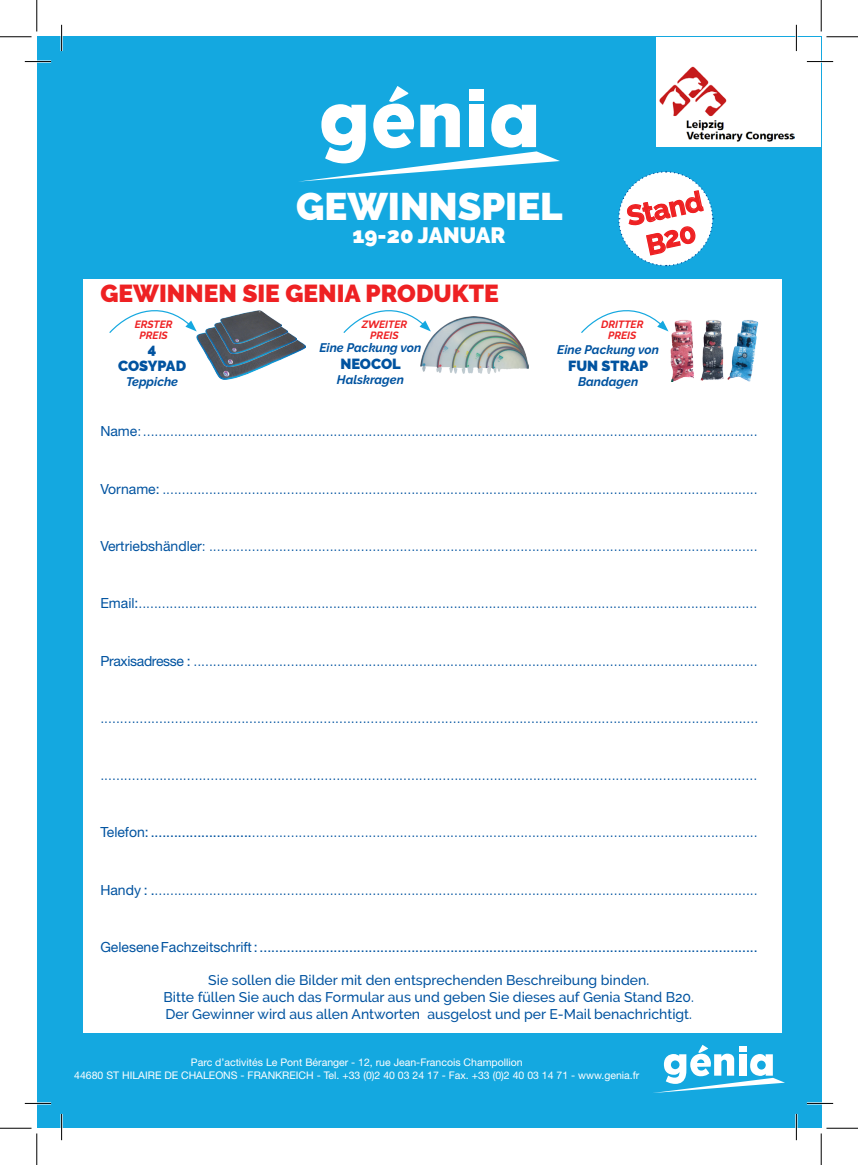
<style>
.page{position:relative;width:858px;height:1165px;background:#fff}
.page>*{position:absolute;margin:0;border:0;box-sizing:border-box;transform-origin:0 0}
.t1{font:900 38.32px "Raleway";color:#fff}
.Message{font:700 27.3px "Raleway";color:#ee2123}
.t2{font:900 24.5px "Raleway";color:#ee2123}
.t3{font:900 22.05px "Raleway";color:#fff}
.t4{font:900 14.53px "Raleway";color:#0153a0}
.t5{font:300 14px "Helvetica Neue LT Std";color:#0153a0}
.t6{font:500 14px "Raleway";color:#0153a0}
.t7{font:14px "Helvetica Neue LT Std";color:#0153a0}
.t8{font:italic 700 12.42px "Raleway";color:#0153a0}
.t9{font:10.5px "Helvetica Neue LT Std";color:#fff}
.t10{font:italic 700 10.5px/10.5px "Raleway";color:#ee2123;text-align:center}
.s1{font-weight:400}
</style>
<div class="page">
<div style="left:37px;top:37px;width:784px;height:1091px;background:#14a8e0"></div>
<svg style="left:653px;top:1045px;width:131px;height:48px"></svg>
<div style="left:83px;top:279px;width:698px;height:754px;background:#fff"></div>
<svg style="left:299px;top:86px;width:261px;height:96px"></svg>
<img style="left:197px;top:330px;width:108px;height:49px">
<img style="left:206px;top:324px;width:90px;height:42px">
<img style="left:215px;top:319px;width:72px;height:35px">
<img style="left:221px;top:310px;width:60px;height:33px">
<svg style="left:109px;top:310px;width:88px;height:23px"></svg>
<img style="left:420px;top:317px;width:108px;height:56px">
<svg style="left:343px;top:310px;width:88px;height:24px"></svg>
<img style="left:668px;top:320px;width:91px;height:61px">
<svg style="left:581px;top:310px;width:87px;height:23px"></svg>
<div style="left:656px;top:37px;width:165px;height:109px;background:#fff"></div>
<img style="left:659px;top:67px;width:134px;height:74px">
<hr style="left:25px;top:60px;width:26px;height:3px;background:#fff">
<hr style="left:25px;top:1102px;width:26px;height:2px;background:#fff">
<hr style="left:806px;top:1102px;width:26px;height:2px;background:#fff">
<hr style="left:60px;top:25px;width:3px;height:26px;background:#fff">
<hr style="left:60px;top:1114px;width:3px;height:26px;background:#fff">
<hr style="left:795px;top:1114px;width:2px;height:26px;background:#fff">
<svg style="left:25px;top:61px;width:26px;height:1px"></svg>
<svg style="left:806px;top:61px;width:26px;height:1px"></svg>
<svg style="left:25px;top:1103px;width:26px;height:1px"></svg>
<svg style="left:806px;top:1103px;width:26px;height:1px"></svg>
<svg style="left:61px;top:25px;width:1px;height:26px"></svg>
<svg style="left:61px;top:1114px;width:1px;height:26px"></svg>
<svg style="left:795px;top:25px;width:1px;height:26px"></svg>
<svg style="left:795px;top:1114px;width:1px;height:26px"></svg>
<hr style="left:0;top:36px;width:32px;height:1px;background:#000">
<hr style="left:826px;top:36px;width:31px;height:1px;background:#000">
<hr style="left:0;top:1128px;width:32px;height:1px;background:#000">
<hr style="left:826px;top:1128px;width:31px;height:1px;background:#000">
<hr style="left:36px;top:0;width:1px;height:32px;background:#000">
<hr style="left:36px;top:1133px;width:1px;height:32px;background:#000">
<hr style="left:820px;top:0;width:1px;height:32px;background:#000">
<hr style="left:820px;top:1133px;width:1px;height:32px;background:#000">
<svg style="left:618px;top:171px;width:95px;height:96px"></svg>
<p class="t1" style="left:296px;top:184px;width:268px">GEWINNSPIEL</p>
<p class="t3" style="left:352px;top:223px;width:154px">19-20 JANUAR</p>
<p class="t2" style="left:100px;top:279px;width:399px">GEWINNEN SIE GENIA PRODUKTE</p>
<p class="t10" style="left:135px;top:319px;width:39px">ERSTER</p>
<p class="t10" style="left:139px;top:330px;width:30px">PREIS</p>
<p class="t10" style="left:361px;top:319px;width:47px">ZWEITER<br>PREIS</p>
<p class="Message" style="left:623px;top:201px;width:78px;rotate:-12deg">Stand</p>
<p class="t10" style="left:601px;top:319px;width:44px">DRITTER<br>PREIS</p>
<p class="t4" style="left:148px;top:340px;width:10px">4</p>
<p class="t4" style="left:118px;top:358px;width:69px">COSYPAD</p>
<p class="t8" style="left:126px;top:374px;width:53px">Teppiche</p>
<p class="t8" style="left:319px;top:340px;width:103px">Eine Packung von</p>
<p class="t4" style="left:340px;top:356px;width:62px">NEOCOL</p>
<p class="t8" style="left:337px;top:372px;width:69px">Halskragen</p>
<p class="t8" style="left:557px;top:342px;width:103px">Eine Packung von</p>
<p class="t4" style="left:568px;top:358px;width:82px">FUN STRAP</p>
<p class="t8" style="left:578px;top:374px;width:62px">Bandagen</p>
<p class="t5" style="left:100px;top:423px;width:658px"><span class="s1">Name</span>: ..............................................................................................................................................................</p>
<p class="t5" style="left:100px;top:480px;width:658px"><span class="s1">Vorname:</span> .........................................................................................................................................................</p>
<p class="t5" style="left:100px;top:537px;width:658px"><span class="s1">Vertriebshändler</span>: .............................................................................................................................................</p>
<p class="t5" style="left:100px;top:595px;width:658px"><span class="s1">Email:</span>...............................................................................................................................................................</p>
<p class="t5" style="left:100px;top:652px;width:658px"><span class="s1">Praxisadresse :</span> .................................................................................................................................................</p>
<p class="t5" style="left:100px;top:709px;width:659px">........................................................................................................................................................................</p>
<p class="t5" style="left:100px;top:767px;width:658px">.......................................................................................................................................................................</p>
<p class="t5" style="left:100px;top:824px;width:658px"><span class="s1">Telefon: ..........................</span>..................................................................................................................................</p>
<p class="t5" style="left:100px;top:881px;width:658px"><span class="s1">Handy : .</span>...........................................................................................................................................................</p>
<p class="t7" style="left:100px;top:939px;width:658px">Gelesene Fachzeitschrift : ................................................................................................................................</p>
<p class="t6" style="left:208px;top:972px;width:442px">Sie sollen die Bilder mit den entsprechenden Beschreibung binden.</p>
<p class="t6" style="left:163px;top:989px;width:532px">Bitte füllen Sie auch das Formular aus und geben Sie dieses auf Genia Stand B20.</p>
<p class="t6" style="left:165px;top:1006px;width:528px">Der Gewinner wird aus allen Antworten ausgelost und per E-Mail benachrichtigt.</p>
<p class="t9" style="left:191px;top:1056px;width:333px">Parc d’activités Le Pont Béranger - 12, rue Jean-Francois Champollion</p>
<p class="t9" style="left:74px;top:1069px;width:566px">44680 ST HILAIRE DE CHALEONS - FRANKREICH - Tel. +33 (0)2 40 03 24 17 - Fax. +33 (0)2 40 03 14 71 - www.genia.fr</p>
</div>
